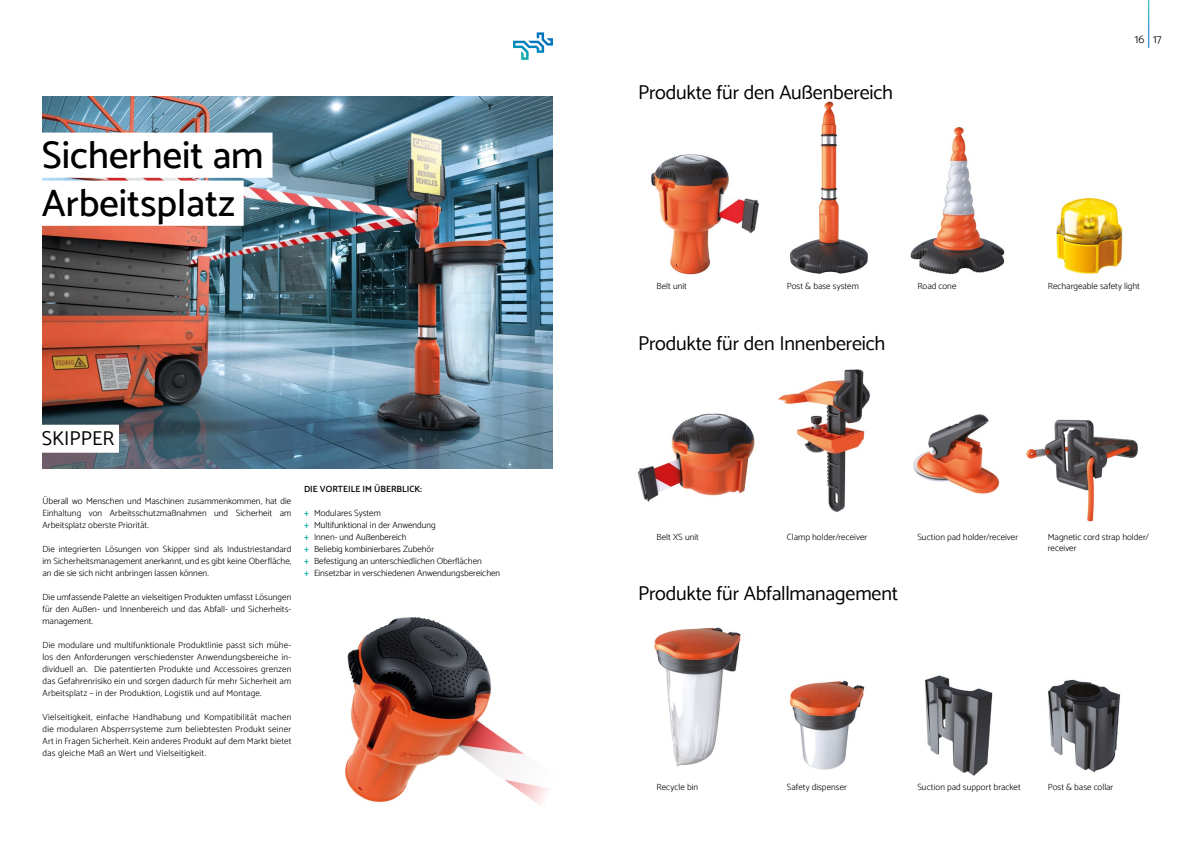
<style>
.page{position:relative;width:1191px;height:842px;background:#fff}
.page>*{position:absolute;margin:0;border:0;box-sizing:border-box;transform-origin:0 0}
.t1{font:500 38.4px/48px "Catamaran";color:#000}
.t2{font:20px "Catamaran";letter-spacing:-.01em;color:#000}
.t3{font:300 12px "Catamaran";color:#000}
.t4{font:300 9px/12px "Catamaran";letter-spacing:.005em;color:#000;text-align:justify}
.t5{font:600 9px "Catamaran";color:#000}
.s1{font-weight:600;color:#10acac}
</style>
<div class="page">
<img style="left:43px;top:96px;width:510px;height:372px">
<img style="left:346px;top:617px;width:202px;height:188px">
<div style="left:42px;top:133px;width:230px;height:45px;background:#fff"></div>
<div style="left:42px;top:181px;width:202px;height:45px;background:#fff"></div>
<div style="left:42px;top:425px;width:77px;height:28px;background:#fff"></div>
<svg style="left:513px;top:32px;width:40px;height:28px"></svg>
<img style="left:637px;top:413px;width:118px;height:89px">
<img style="left:778px;top:369px;width:92px;height:143px">
<img style="left:913px;top:414px;width:87px;height:80px">
<img style="left:1026px;top:419px;width:112px;height:103px">
<img style="left:654px;top:627px;width:87px;height:140px">
<img style="left:789px;top:680px;width:76px;height:90px">
<img style="left:925px;top:675px;width:196px;height:101px">
<img style="left:651px;top:154px;width:108px;height:120px">
<img style="left:789px;top:101px;width:79px;height:173px">
<img style="left:910px;top:127px;width:95px;height:148px">
<img style="left:1056px;top:197px;width:67px;height:77px">
<h1 class="t1" style="left:42px;top:131px;width:223px">Sicherheit am<br>Arbeitsplatz</h1>
<h2 class="t2" style="left:42px;top:426px;width:74px">SKIPPER</h2>
<p class="t4" style="left:43px;top:495px;width:250px">Überall wo Menschen und Maschinen zusammenkommen, hat die Einhaltung von Arbeitsschutzmaßnahmen und Sicherheit am Arbeitsplatz oberste Priorität.</p>
<p class="t4" style="left:43px;top:543px;width:250px">Die integrierten Lösungen von Skipper sind als Industriestandard im Sicherheitsmanagement anerkannt, und es gibt keine Oberfläche, an die sie sich nicht anbringen lassen können.</p>
<p class="t4" style="left:43px;top:591px;width:250px">Die umfassende Palette an vielseitigen Produkten umfasst Lösungen für den Außen- und Innenbereich und das Abfall- und Sicherheits&shy;management.</p>
<p class="t4" style="left:43px;top:639px;width:250px">Die modulare und multifunktionale Produktlinie passt sich mühe&shy;los den Anforderungen verschiedenster Anwendungsbereiche in&shy;dividuell an. Die patentierten Produkte und Accessoires grenzen das Gefahrenrisiko ein und sorgen dadurch für mehr Sicherheit am Arbeitsplatz – in der Produktion, Logistik und auf Montage.</p>
<p class="t4" style="left:43px;top:711px;width:250px">Vielseitigkeit, einfache Handhabung und Kompatibilität machen die modularen Absperrsysteme zum beliebtesten Produkt seiner Art in Fragen Sicherheit. Kein anderes Produkt auf dem Markt bietet das gleiche Maß an Wert und Vielseitigkeit.</p>
<p class="t5" style="left:304px;top:484px;width:119px">DIE VORTEILE IM ÜBERBLICK:</p>
<p class="t4" style="left:304px;top:507px;width:197px;text-align:left"><span class="s1">+</span> Modulares System<br><span class="s1">+</span> Multifunktional in der Anwendung<br><span class="s1">+</span> Innen- und Außenbereich<br><span class="s1">+</span> Beliebig kombinierbares Zubehör<br><span class="s1">+</span> Befestigung an unterschiedlichen Oberflächen<br><span class="s1">+</span> Einsetzbar in verschiedenen Anwendungsbereichen</p>
<h2 class="t2" style="left:638px;top:81px;width:256px">Produkte für den Außenbereich</h2>
<h3 class="t3" style="left:1134px;top:32px;width:28px">16 17</h3>
<p class="t4" style="left:656px;top:280px;width:32px">Belt unit</p>
<p class="t4" style="left:787px;top:280px;width:73px">Post &amp; base system</p>
<p class="t4" style="left:917px;top:280px;width:41px">Road cone</p>
<p class="t4" style="left:1047px;top:280px;width:94px">Rechargeable safety light</p>
<h2 class="t2" style="left:638px;top:331px;width:249px">Produkte für den Innenbereich</h2>
<p class="t4" style="left:656px;top:531px;width:44px">Belt XS unit</p>
<p class="t4" style="left:787px;top:531px;width:82px">Clamp holder/receiver</p>
<p class="t4" style="left:917px;top:531px;width:102px">Suction pad holder/receiver</p>
<p class="t4" style="left:1047px;top:531px;width:103px;line-height:11px">Magnetic cord strap holder/ receiver</p>
<h2 class="t2" style="left:638px;top:582px;width:262px">Produkte für Abfallmanagement</h2>
<p class="t4" style="left:656px;top:781px;width:43px">Recycle bin</p>
<p class="t4" style="left:787px;top:781px;width:62px">Safety dispenser</p>
<p class="t4" style="left:917px;top:781px;width:105px">Suction pad support bracket</p>
<p class="t4" style="left:1047px;top:781px;width:67px">Post &amp; base collar</p>
</div>
